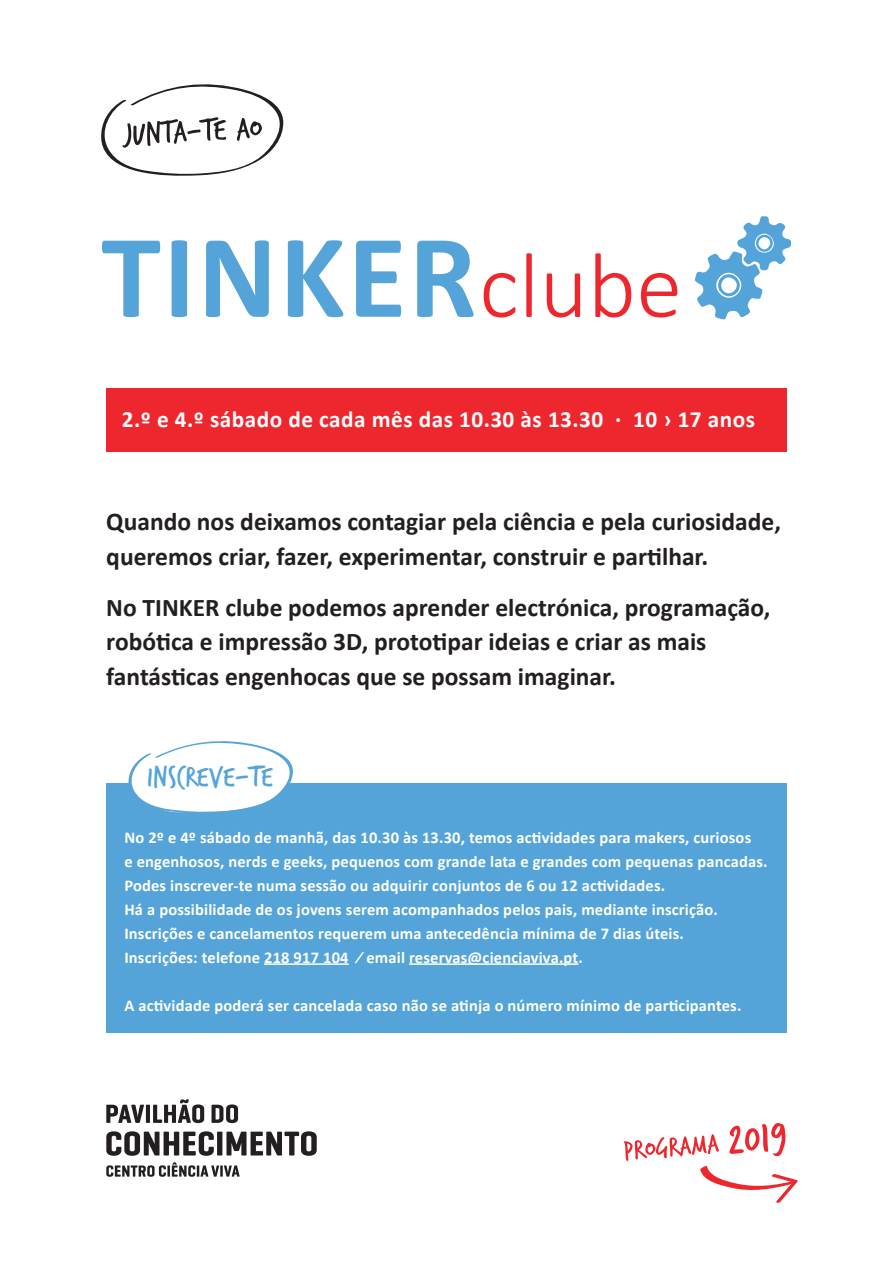
<style>
.page{position:relative;width:893px;height:1263px;background:#fff}
.page>*{position:absolute;margin:0;border:0;box-sizing:border-box;transform-origin:0 0}
.t1{font:30.3px "Trash Hand";letter-spacing:.02em;color:#54a4da}
.t2{font:700 25.5px/34.5px "Calibri";color:#231f20}
.t3{font:700 23.25px "Calibri";letter-spacing:.02em;color:#fff}
.t4{font:700 16.5px/24px "Calibri";letter-spacing:.01em;color:#fff}
</style>
<div class="page">
<div style="left:106px;top:783px;width:681px;height:250px;background:#54a4da"></div>
<svg style="left:102px;top:241px;width:58px;height:76px"></svg>
<svg style="left:172px;top:240px;width:15px;height:77px"></svg>
<svg style="left:206px;top:240px;width:63px;height:77px"></svg>
<svg style="left:288px;top:240px;width:55px;height:77px"></svg>
<svg style="left:356px;top:241px;width:45px;height:76px"></svg>
<svg style="left:417px;top:241px;width:57px;height:76px"></svg>
<svg style="left:484px;top:273px;width:31px;height:44px"></svg>
<svg style="left:526px;top:253px;width:6px;height:64px"></svg>
<svg style="left:547px;top:273px;width:33px;height:44px"></svg>
<svg style="left:595px;top:253px;width:36px;height:64px"></svg>
<svg style="left:641px;top:273px;width:36px;height:44px"></svg>
<svg style="left:695px;top:216px;width:96px;height:104px"></svg>
<svg style="left:101px;top:84px;width:183px;height:92px"></svg>
<hr style="left:264px;top:963px;width:85px;height:2px;background:#fff">
<hr style="left:409px;top:963px;width:169px;height:2px;background:#fff">
<div style="left:106px;top:388px;width:681px;height:63px;background:#ee272e"></div>
<svg style="left:106px;top:1105px;width:38px;height:18px"></svg>
<hr style="left:146px;top:1105px;width:4px;height:18px;background:#231f20">
<svg style="left:153px;top:1099px;width:51px;height:24px"></svg>
<svg style="left:212px;top:1104px;width:26px;height:19px"></svg>
<svg style="left:106px;top:1131px;width:108px;height:25px"></svg>
<div style="left:217px;top:1131px;width:5px;height:24px;background:#231f20"></div>
<svg style="left:226px;top:1131px;width:91px;height:25px"></svg>
<svg style="left:106px;top:1162px;width:134px;height:15px"></svg>
<svg style="left:624px;top:1123px;width:174px;height:80px"></svg>
<svg style="left:128px;top:741px;width:165px;height:72px"></svg>
<h3 class="t3" style="left:122px;top:404px;width:635px">2.º e 4.º sábado de cada mês das 10.30 às 13.30 · 10 › 17 anos</h3>
<h2 class="t2" style="left:106px;top:504px;width:676px">Quando nos deixamos contagiar pela ciência e pela curiosidade, queremos criar, fazer, experimentar, construir e partilhar.</h2>
<h2 class="t2" style="left:106px;top:590px;width:666px">No TINKER clube podemos aprender electrónica, programação, robótica e impressão 3D, prototipar ideias e criar as mais fantásticas engenhocas que se possam imaginar.</h2>
<h1 class="t1" style="left:147px;top:761px;width:127px">INSCREVE-TE</h1>
<p class="t4" style="left:124px;top:825px;width:645px">No 2º e 4º sábado de manhã, das 10.30 às 13.30, temos actividades para makers, curiosos<br>e engenhosos, nerds e geeks, pequenos com grande lata e grandes com pequenas pancadas.<br>Podes inscrever-te numa sessão ou adquirir conjuntos de 6 ou 12 actividades.<br>Há a possibilidade de os jovens serem acompanhados pelos pais, mediante inscrição.<br>Inscrições e cancelamentos requerem uma antecedência mínima de 7 dias úteis.<br>Inscrições: telefone 218 917 104 ⁄ email reservas@cienciaviva.pt.</p>
<p class="t4" style="left:124px;top:993px;width:619px">A actividade poderá ser cancelada caso não se atinja o número mínimo de participantes.</p>
</div>
